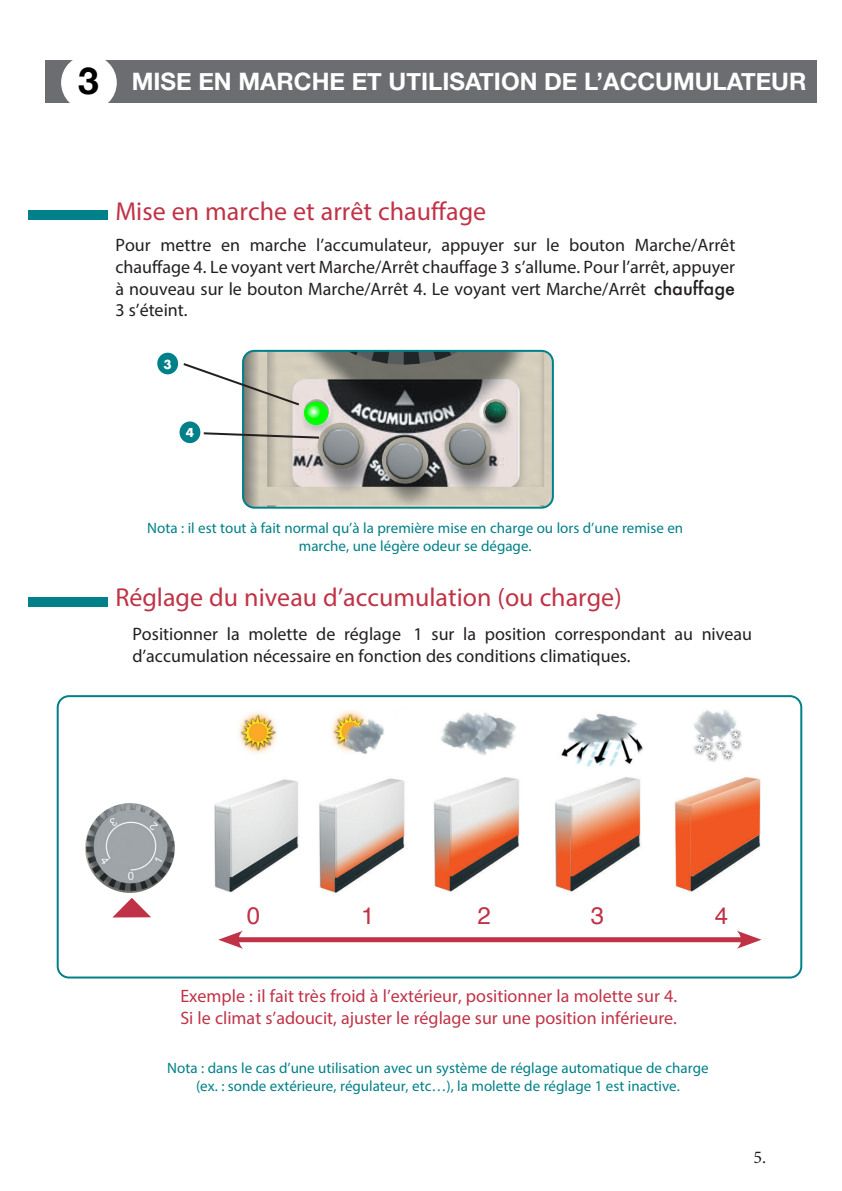
<style>
.page{position:relative;width:842px;height:1191px;background:#fff}
.page>*{position:absolute;margin:0;border:0;box-sizing:border-box;transform-origin:0 0}
.t1{font:700 37.2px "Helvetica Neue";color:#000}
.t2{font:26px "Myriad Pro";color:#c03347}
.t3{font:700 24px "Helvetica Neue";color:#fff}
.t4{font:24px "Helvetica";color:#c03347}
.t5{font:18px/21.6px "Myriad Pro";color:#231f20;text-align:justify}
.t6{font:18px "Myriad Pro";color:#c03347}
.t7{font:18px "Minion Pro";color:#231f20}
.t8{font:15px/18px "Myriad Pro";color:#008088;text-align:center}
.t9{font:700 12px "Futura";color:#fff}
.s1{font-family:"Futura";font-weight:500}
</style>
<div class="page">
<img style="left:243px;top:351px;width:310px;height:156px">
<div style="left:242px;top:350px;width:312px;height:158px;border:2px solid #008088;border-radius:11px"></div>
<div style="left:157px;top:353px;width:21px;height:21px;background:#008088;border-radius:50%"></div>
<div style="left:180px;top:421px;width:20px;height:22px;background:#008088;border-radius:50%"></div>
<svg style="left:183px;top:361px;width:118px;height:46px"></svg>
<svg style="left:203px;top:431px;width:118px;height:9px"></svg>
<div style="left:304px;top:402px;width:24px;height:23px;background:#0f0;border-radius:50%"></div>
<svg style="left:306px;top:404px;width:14px;height:14px"></svg>
<div style="left:28px;top:210px;width:80px;height:10px;background:#008088"></div>
<div style="left:57px;top:695px;width:745px;height:283px;border:2px solid #008088;border-radius:11px"></div>
<img style="left:85px;top:803px;width:90px;height:90px;border-radius:45px">
<svg style="left:113px;top:898px;width:38px;height:19px"></svg>
<img style="left:214px;top:710px;width:547px;height:183px">
<div style="left:233px;top:937px;width:513px;height:5px;background:#c03347"></div>
<svg style="left:218px;top:930px;width:25px;height:18px"></svg>
<svg style="left:737px;top:931px;width:24px;height:17px"></svg>
<div style="left:28px;top:597px;width:80px;height:10px;background:#008088"></div>
<div style="left:45px;top:61px;width:771px;height:42px;background:#6c6d70"></div>
<div style="left:61px;top:55px;width:56px;height:55px;background:#fff;border-radius:50%"></div>
<p class="t1" style="left:78px;top:51px;width:22px">3</p>
<p class="t3" style="left:132px;top:62px;width:676px">MISE EN MARCHE ET UTILISATION DE L’ACCUMULATEUR</p>
<p class="t2" style="left:115px;top:195px;width:372px">Mise en marche et arrêt chauffage</p>
<p class="t5" style="left:115px;top:234px;width:621px">Pour mettre en marche l’accumulateur, appuyer sur le bouton Marche/Arrêt chauffage 4. Le voyant vert Marche/Arrêt chauffage 3 s’allume. Pour l’arrêt, appuyer à nouveau sur le bouton Marche/Arrêt 4. Le voyant vert Marche/Arrêt <span class="s1">chauffage </span>3 s’éteint.</p>
<p class="t9" style="left:164px;top:356px;width:10px">3</p>
<p class="t9" style="left:186px;top:425px;width:10px">4</p>
<p class="t8" style="left:147px;top:519px;width:537px">Nota : il est tout à fait normal qu’à la première mise en charge ou lors d’une remise en marche, une légère odeur se dégage.</p>
<p class="t2" style="left:115px;top:581px;width:508px">Réglage du niveau d’accumulation (ou charge)</p>
<p class="t5" style="left:132px;top:623px;width:621px">Positionner la molette de réglage 1 sur la position correspondant au niveau d’accumulation nécessaire en fonction des conditions climatiques.</p>
<p class="t4" style="left:247px;top:897px;width:15px">0</p>
<p class="t4" style="left:361px;top:897px;width:15px">1</p>
<p class="t4" style="left:478px;top:897px;width:15px">2</p>
<p class="t4" style="left:591px;top:897px;width:15px">3</p>
<p class="t4" style="left:715px;top:897px;width:15px">4</p>
<p class="t6" style="left:180px;top:985px;width:498px">Exemple : il fait très froid à l’extérieur, positionner la molette sur 4.</p>
<p class="t6" style="left:180px;top:1006px;width:498px">Si le climat s’adoucit, ajuster le réglage sur une position inférieure.</p>
<p class="t8" style="left:167px;top:1059px;width:543px">Nota : dans le cas d’une utilisation avec un système de réglage automatique de charge</p>
<p class="t8" style="left:196px;top:1077px;width:485px">(ex. : sonde extérieure, régulateur, etc…), la molette de réglage 1 est inactive.</p>
<p class="t7" style="left:754px;top:1144px;width:14px">5.</p>
</div>
